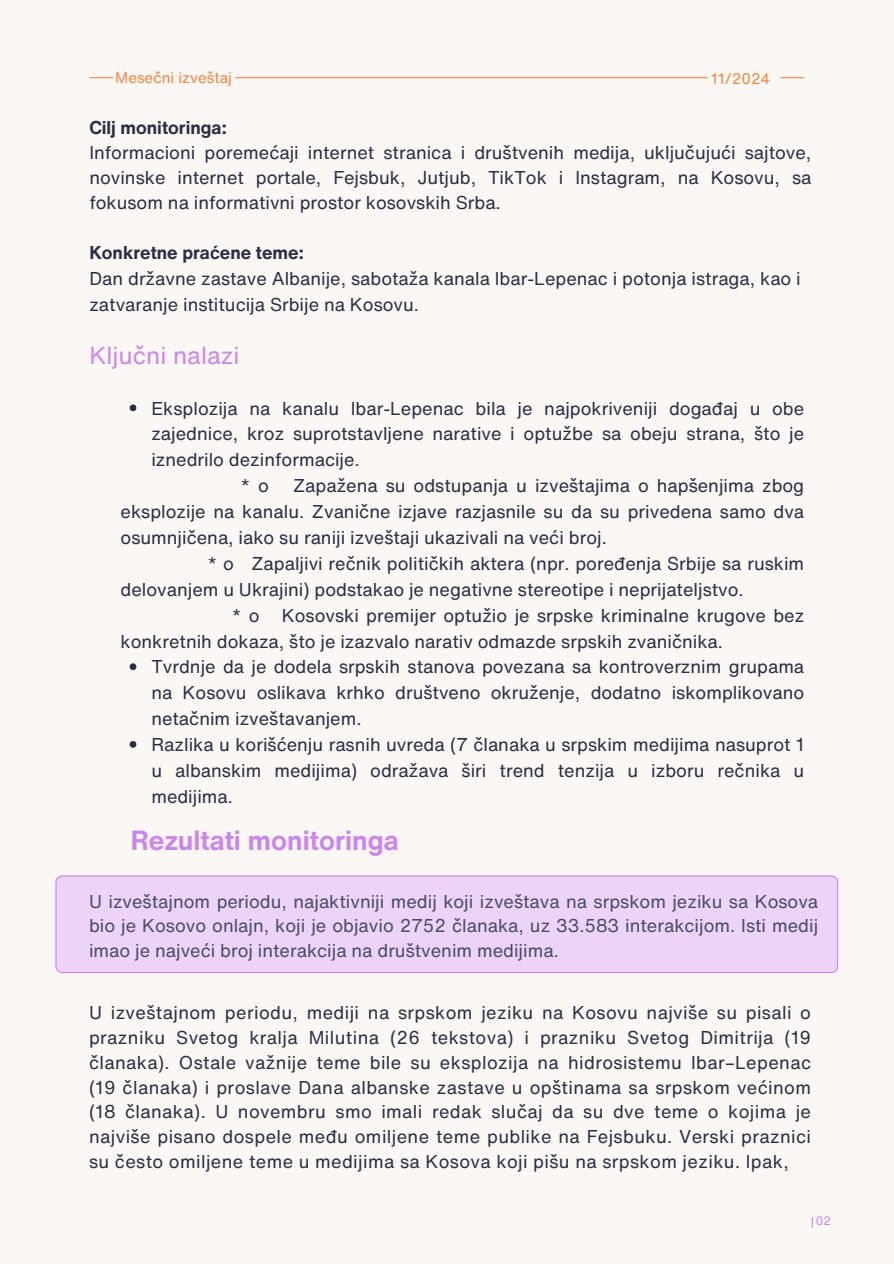
<style>
.page{position:relative;width:894px;height:1264px;background:#fff}
.page>*{position:absolute;margin:0;border:0;box-sizing:border-box;transform-origin:0 0}
.t1{font:700 27px "Helvetica Now Text";color:#cc86eb}
.t2{font:24px "Helvetica Now Text";color:#cc86eb}
.t3{font:18px/25.8px "Helvetica Now Text";color:#2b2d42;text-align:justify}
.t4{font:18px/24.8px "Helvetica Now Text";color:#484b69;text-align:justify}
.t5{font:15px "Helvetica Now Text";color:#f5853f}
.t6{font:12px "Helvetica Now Text";color:#cc86eb}
.s1{font-weight:700}
</style>
<div class="page">
<div style="left:0;top:0;width:893px;height:1263px;background:#faf7f5"></div>
<svg style="left:130px;top:404px;width:6px;height:7px"></svg>
<svg style="left:130px;top:663px;width:6px;height:7px"></svg>
<svg style="left:130px;top:741px;width:6px;height:6px"></svg>
<div style="left:55px;top:875px;width:782px;height:98px;background:#edd3f8"></div>
<svg style="left:89px;top:77px;width:24px;height:1px"></svg>
<hr style="left:235px;top:77px;width:473px;height:1px;background:#f5853f">
<svg style="left:780px;top:77px;width:24px;height:1px"></svg>
<p class="t5" style="left:115px;top:67px;width:118px">Mesečni izveštaj</p>
<h1 class="t5" style="left:711px;top:67px;width:60px">11/2024</h1>
<h3 class="t3" style="left:89px;top:115px;width:723px;line-height:24.8px;text-align:left"><span class="s1">Cilj monitoringa:<br></span>Informacioni poremećaji internet stranica i društvenih medija, uključujući sajtove, novinske internet portale, Fejsbuk, Jutjub, TikTok i Instagram, na Kosovu, sa fokusom na informativni prostor kosovskih Srba.</h3>
<p class="t3" style="left:89px;top:239px;width:712px;text-align:left"><span class="s1">Konkretne praćene teme:<br></span>Dan državne zastave Albanije, sabotaža kanala Ibar-Lepenac i potonja istraga, kao i zatvaranje institucija Srbije na Kosovu.</p>
<h3 class="t2" style="left:89px;top:337px;width:152px">Ključni nalazi</h3>
<p class="t3" style="left:151px;top:395px;width:654px">Eksplozija na kanalu Ibar-Lepenac bila je najpokriveniji događaj u obe zajednice, kroz suprotstavljene narative i optužbe sa obeju strana, što je iznedrilo dezinformacije.</p>
<p class="t3" style="left:240px;top:472px;width:30px">* o</p>
<p class="t3" style="left:121px;top:472px;width:685px;text-indent:172px">Zapažena su odstupanja u izveštajima o hapšenjima zbog eksplozije na kanalu. Zvanične izjave razjasnile su da su privedena samo dva osumnjičena, iako su raniji izveštaji ukazivali na veći broj.</p>
<p class="t3" style="left:207px;top:550px;width:598px">* o Zapaljivi rečnik političkih aktera (npr. poređenja Srbije sa ruskim</p>
<p class="t3" style="left:121px;top:576px;width:624px">delovanjem u Ukrajini) podstakao je negativne stereotipe i neprijateljstvo.</p>
<p class="t3" style="left:231px;top:602px;width:574px">* o Kosovski premijer optužio je srpske kriminalne krugove bez</p>
<p class="t3" style="left:121px;top:628px;width:603px">konkretnih dokaza, što je izazvalo narativ odmazde srpskih zvaničnika.</p>
<p class="t3" style="left:151px;top:653px;width:654px">Tvrdnje da je dodela srpskih stanova povezana sa kontroverznim grupama na Kosovu oslikava krhko društveno okruženje, dodatno iskomplikovano netačnim izveštavanjem.</p>
<p class="t3" style="left:151px;top:731px;width:654px">Razlika u korišćenju rasnih uvreda (7 članaka u srpskim medijima nasuprot 1 u albanskim medijima) odražava širi trend tenzija u izboru rečnika u medijima.</p>
<p class="t1" style="left:131px;top:819px;width:270px">Rezultati monitoringa</p>
<h2 class="t4" style="left:89px;top:888px;width:730px">U izveštajnom periodu, najaktivniji medij koji izveštava na srpskom jeziku sa Kosova bio je Kosovo onlajn, koji je objavio 2752 članaka, uz 33.583 interakcijom. Isti medij imao je najveći broj interakcija na društvenim medijima.</h2>
<p class="t3" style="left:89px;top:1000px;width:723px;line-height:24.8px">U izveštajnom periodu, mediji na srpskom jeziku na Kosovu najviše su pisali o prazniku Svetog kralja Milutina (26 tekstova) i prazniku Svetog Dimitrija (19 članaka). Ostale važnije teme bile su eksplozija na hidrosistemu Ibar–Lepenac (19 članaka) i proslave Dana albanske zastave u opštinama sa srpskom većinom (18 članaka). U novembru smo imali redak slučaj da su dve teme o kojima je najviše pisano dospele među omiljene teme publike na Fejsbuku. Verski praznici su često omiljene teme u medijima sa Kosova koji pišu na srpskom jeziku. Ipak,</p>
<h3 class="t6" style="left:815px;top:1212px;width:17px">02</h3>
</div>
